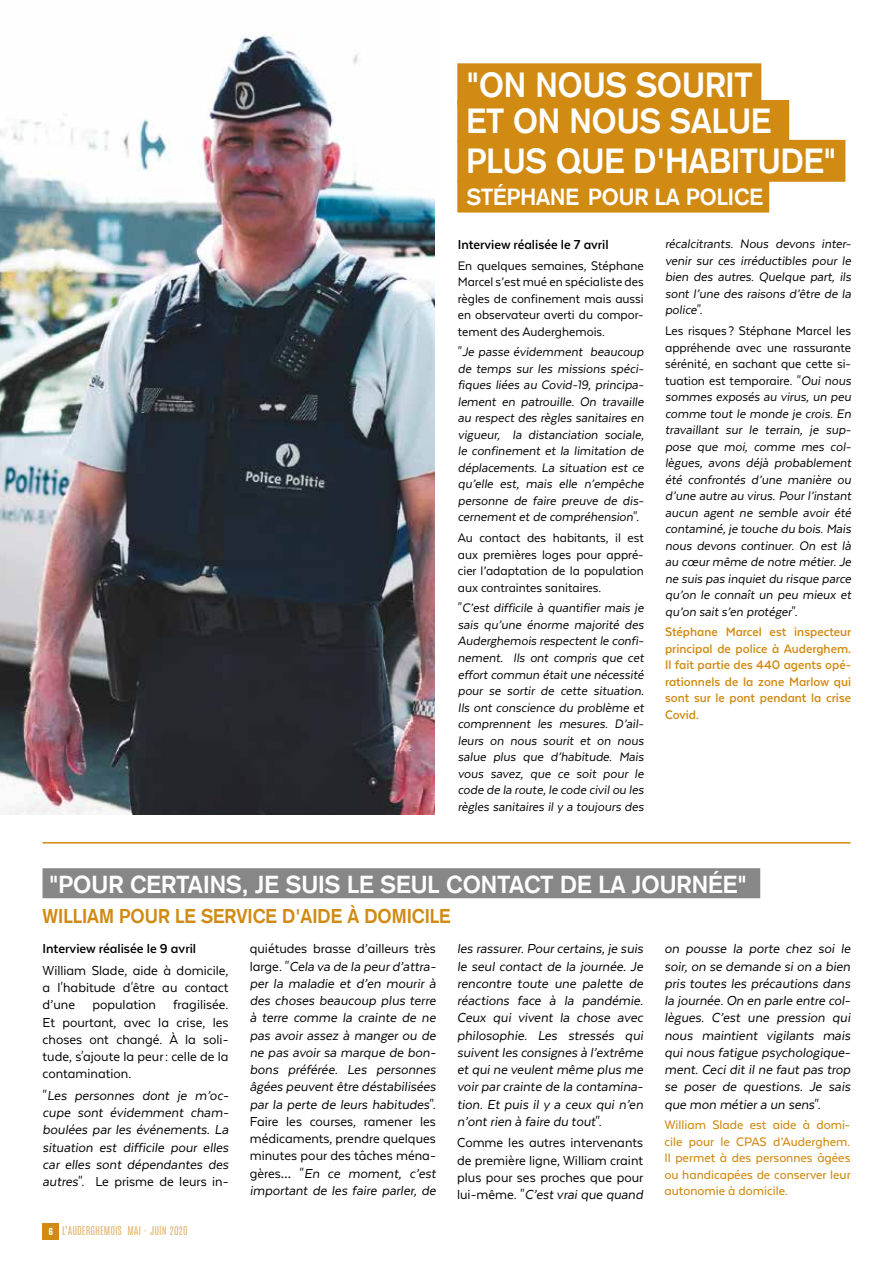
<style>
.page{position:relative;width:893px;height:1263px;background:#fff}
.page>*{position:absolute;margin:0;border:0;box-sizing:border-box;transform-origin:0 0}
.t1{font:700 34.05px/36.6px "Akzidenz Grotesk CE";color:#fff;scale:.96 1}
.t2{font:700 24px "Akzidenz Grotesk CE";color:#fff}
.t3{font:700 22.8px "Akzidenz Grotesk CE";color:#fff}
.t4{font:700 19.5px "Akzidenz Grotesk CE";color:#d18a12;scale:.96 1}
.t5{font:italic 15px/17.2px "Texta Alt";color:#000;text-align:justify}
.t6{font:15px/17.2px "Texta Alt";color:#000;text-align:justify}
.t7{font:700 15px "Texta Alt";color:#000}
.t8{font:italic 14.25px/16.5px "Texta Alt";color:#000;text-align:justify}
.t9{font:14.25px/16.5px "Texta Alt";color:#000;text-align:justify}
.t10{font:700 14.25px/16.5px "Texta Alt";color:#d18a12;text-align:justify}
.t11{font:500 14.25px/16.5px "Texta Alt";color:#d18a12;text-align:justify}
.t12{font:10.2px "Antonio";color:#e4b876}
.s1{font-style:normal}
.s2{font-family:"Confidel";font-size:10.5px;color:#fff}
.s3{font-style:italic}
</style>
<div class="page">
<div style="left:43px;top:1223px;width:16px;height:16px;background:#d18a12"></div>
<img style="left:0;top:33px;width:435px;height:781px">
<hr style="left:43px;top:842px;width:807px;height:1px;background:#d18a12">
<div style="left:457px;top:63px;width:304px;height:42px;background:#d18a12"></div>
<div style="left:457px;top:100px;width:332px;height:42px;background:#d18a12"></div>
<div style="left:457px;top:140px;width:388px;height:42px;background:#d18a12"></div>
<div style="left:457px;top:180px;width:312px;height:33px;background:#d18a12"></div>
<div style="left:43px;top:868px;width:717px;height:30px;background:#878787"></div>
<h1 class="t1" style="left:466px;top:67px;width:319px">"ON NOUS SOURIT<br>ET ON NOUS SALUE</h1>
<h1 class="t1" style="left:466px;top:143px;width:387px">PLUS QUE D'HABITUDE"</h1>
<h3 class="t3" style="left:467px;top:183px;width:298px">STÉPHANE POUR LA POLICE</h3>
<p class="t7" style="left:458px;top:237px;width:152px">Interview réalisée le 7 avril</p>
<p class="t9" style="left:458px;top:257px;width:188px">En quelques semaines, Stéphane Marcel s’est mué en spécialiste des règles de confinement mais aussi en observateur averti du compor&shy;tement des Auderghemois.</p>
<p class="t8" style="left:458px;top:344px;width:188px"><span class="s1">"</span>Je passe évidemment beaucoup de temps sur les missions spéci&shy;fiques liées au Covid-19, principa&shy;lement en patrouille. On travaille au respect des règles sanitaires en vigueur, la distanciation sociale, le confinement et la limitation de déplacements. La situation est ce qu’elle est, mais elle n’empêche personne de faire preuve de dis&shy;cernement et de compréhension<span class="s1">".</span></p>
<p class="t9" style="left:458px;top:529px;width:188px">Au contact des habitants, il est aux premières loges pour appré&shy;cier l’adaptation de la population aux contraintes sanitaires.</p>
<p class="t8" style="left:458px;top:600px;width:188px"><span class="s1">"</span>C’est difficile à quantifier mais je sais qu’une énorme majorité des Auderghemois respectent le confi&shy;nement. Ils ont compris que cet effort commun était une nécessité pour se sortir de cette situation.<br>Ils ont conscience du problème et comprennent les mesures. D’ail&shy;leurs on nous sourit et on nous salue plus que d’habitude. Mais vous savez, que ce soit pour le code de la route, le code civil ou les règles sanitaires il y a toujours des</p>
<p class="t8" style="left:665px;top:236px;width:188px">récalcitrants. Nous devons inter&shy;venir sur ces irréductibles pour le bien des autres. Quelque part, ils sont l’une des raisons d’être de la police<span class="s1">".</span></p>
<p class="t8" style="left:665px;top:322px;width:188px"><span class="s1">Les risques ? Stéphane Marcel les appréhende avec une rassurante sérénité, en sachant que cette si&shy;tuation est temporaire. "</span>Oui nous sommes exposés au virus, un peu comme tout le monde je crois. En travaillant sur le terrain, je sup&shy;pose que moi, comme mes col&shy;lègues, avons déjà probablement été confrontés d’une manière ou d’une autre au virus. Pour l’instant aucun agent ne semble avoir été contaminé, je touche du bois. Mais nous devons continuer. On est là au cœur même de notre métier. Je ne suis pas inquiet du risque parce qu’on le connaît un peu mieux et qu’on sait s’en protéger<span class="s1">".</span></p>
<p class="t10" style="left:665px;top:624px;width:188px">Stéphane Marcel est inspecteur principal de police à Auderghem.<br>Il fait partie des 440 agents opé&shy;rationnels de la zone Marlow qui sont sur le pont pendant la crise Covid.</p>
<h2 class="t2" style="left:49px;top:870px;width:699px">"POUR CERTAINS, JE SUIS LE SEUL CONTACT DE LA JOURNÉE"</h2>
<h3 class="t4" style="left:43px;top:904px;width:427px">WILLIAM POUR LE SERVICE D'AIDE À DOMICILE</h3>
<p class="t7" style="left:43px;top:941px;width:155px">Interview réalisée le 9 avril</p>
<p class="t6" style="left:43px;top:961px;width:188px">William Slade, aide à domicile, a l'habitude d'être au contact d’une population fragilisée.<br>Et pourtant, avec la crise, les choses ont changé. À la soli&shy;tude, s'ajoute la peur: celle de la contamination.</p>
<p class="t5" style="left:43px;top:1086px;width:188px"><span class="s1">"</span>Les personnes dont je m’oc&shy;cupe sont évidemment cham&shy;boulées par les événements. La situation est difficile pour elles car elles sont dépendantes des autres<span class="s1">". Le prisme de leurs in-</span></p>
<p class="t12" style="left:49px;top:1223px;width:140px"><span class="s2">6</span> L’AUDERGHEMOIS MAI - JUIN 2020</p>
<p class="t5" style="left:250px;top:940px;width:188px"><span class="s1">quiétudes brasse d’ailleurs très large. "</span>Cela va de la peur d’attra&shy;per la maladie et d’en mourir à des choses beaucoup plus terre à terre comme la crainte de ne pas avoir assez à manger ou de ne pas avoir sa marque de bon&shy;bons préférée. Les personnes âgées peuvent être déstabilisées par la perte de leurs habitudes<span class="s1">".<br>Faire les courses, ramener les médicaments, prendre quelques minutes pour des tâches ména&shy;gères… "</span>En ce moment, c’est important de les faire parler, de</p>
<p class="t5" style="left:457px;top:940px;width:188px">les rassurer. Pour certains, je suis le seul contact de la journée. Je rencontre toute une palette de réactions face à la pandémie.<br>Ceux qui vivent la chose avec philosophie. Les stressés qui suivent les consignes à l’extrême et qui ne veulent même plus me voir par crainte de la contamina&shy;tion. Et puis il y a ceux qui n’en n’ont rien à faire du tout<span class="s1">".</span></p>
<p class="t6" style="left:457px;top:1134px;width:188px">Comme les autres intervenants de première ligne, William craint plus pour ses proches que pour lui-même. "<span class="s3">C’est vrai que quand</span></p>
<p class="t5" style="left:664px;top:940px;width:188px">on pousse la porte chez soi le soir, on se demande si on a bien pris toutes les précautions dans la journée. On en parle entre col&shy;lègues. C’est une pression qui nous maintient vigilants mais qui nous fatigue psychologique&shy;ment. Ceci dit il ne faut pas trop se poser de questions. Je sais que mon métier a un sens<span class="s1">".</span></p>
<p class="t11" style="left:664px;top:1117px;width:188px">William Slade est aide à domi&shy;cile pour le CPAS d’Auderghem.<br>Il permet à des personnes âgées ou handicapées de conserver leur autonomie à domicile.</p>
</div>
